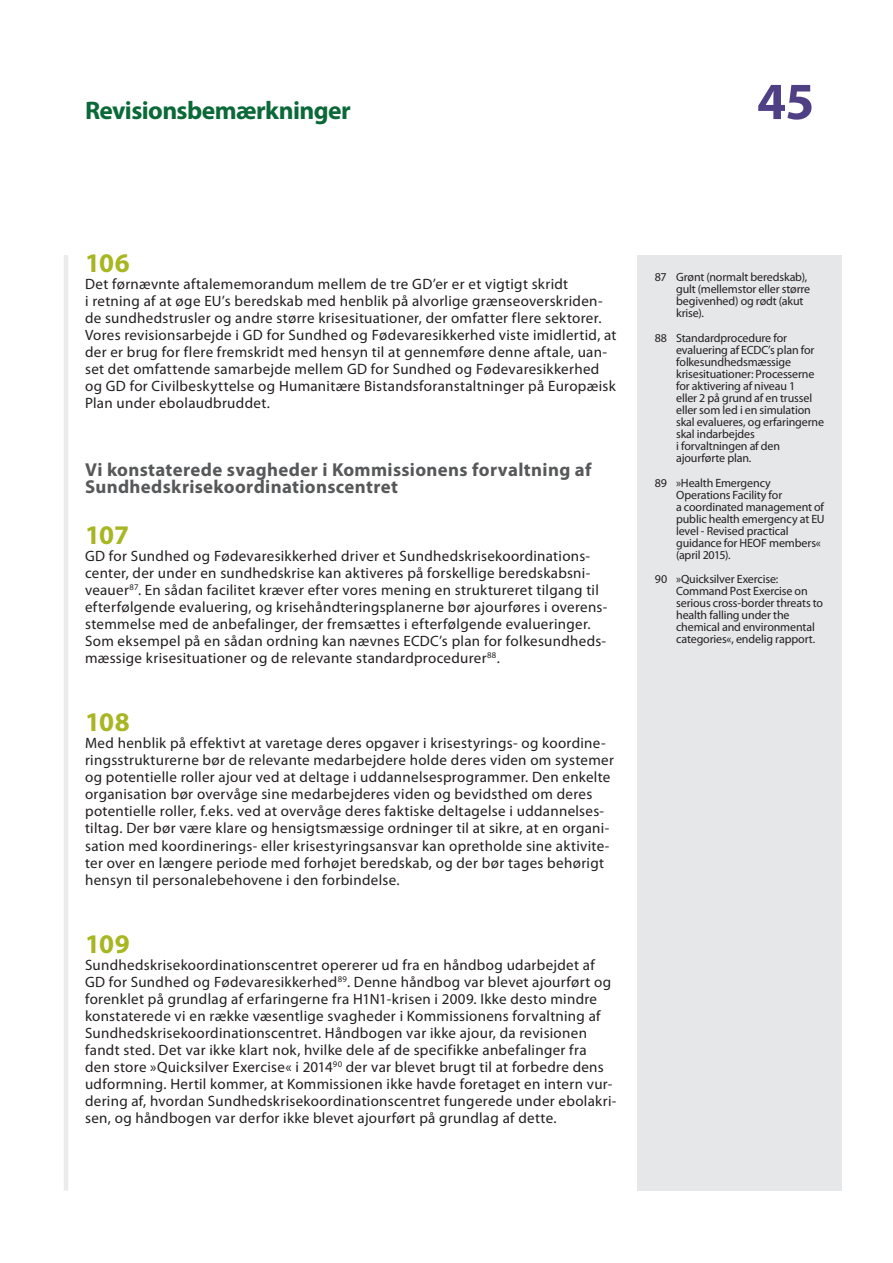
<style>
.page{position:relative;width:893px;height:1263px;background:#fff}
.page>*{position:absolute;margin:0;border:0;box-sizing:border-box;transform-origin:0 0}
.t1{font:700 52.5px "Myriad Pro";color:#4f4085}
.E_05_-_CHAP__1__TEXT{font:700 27px "Myriad Pro";letter-spacing:-.015em;color:#a7b621}
.t2{font:700 25.5px "Myriad Pro";letter-spacing:-.025em;color:#0b6938}
.E_03_-_CHAP__TITRE_A{font:700 18.75px/17px "Myriad Pro";letter-spacing:.02em;color:#57585a}
.E_05_-_CHAP__1__TEXT-2{font:15px/17px "Myriad Pro";letter-spacing:.02em;color:#231f20}
.E_08_-_CHAP__FOOTNOT{font:12px/12px "Myriad Pro";letter-spacing:-.01em;color:#231f20}
</style>
<div class="page">
<hr style="left:64px;top:255px;width:4px;height:936px;background:#ebebeb">
<div style="left:638px;top:255px;width:204px;height:936px;background:#e6e7e9"></div>
<h3 class="t2" style="left:85px;top:96px;width:267px">Revisionsbemærkninger</h3>
<h1 class="t1" style="left:757px;top:72px;width:59px">45</h1>
<p class="E_05_-_CHAP__1__TEXT" style="left:85px;top:248px;width:46px">106</p>
<p class="E_05_-_CHAP__1__TEXT-2" style="left:85px;top:276px;width:533px">Det førnævnte aftalememorandum mellem de tre GD’er er et vigtigt skridt<br>i retning af at øge EU’s beredskab med henblik på alvorlige grænseoverskriden&shy;de sundhedstrusler og andre større krisesituationer, der omfatter flere sektorer.<br>Vores revisionsarbejde i GD for Sundhed og Fødevaresikkerhed viste imidlertid, at der er brug for flere fremskridt med hensyn til at gennemføre denne aftale, uan&shy;set det omfattende samarbejde mellem GD for Sundhed og Fødevaresikkerhed og GD for Civilbeskyttelse og Humanitære Bistandsforanstaltninger på Europæisk Plan under ebolaudbruddet.</p>
<p class="E_03_-_CHAP__TITRE_A" style="left:85px;top:462px;width:508px">Vi konstaterede svagheder i Kommissionens forvaltning af<br>Sundhedskrisekoordinationscentret</p>
<p class="E_05_-_CHAP__1__TEXT" style="left:85px;top:520px;width:46px">107</p>
<p class="E_05_-_CHAP__1__TEXT-2" style="left:85px;top:548px;width:524px">GD for Sundhed og Fødevaresikkerhed driver et Sundhedskrisekoordinations&shy;center, der under en sundhedskrise kan aktiveres på forskellige beredskabsni&shy;veauer<sup>87</sup>. En sådan facilitet kræver efter vores mening en struktureret tilgang til efterfølgende evaluering, og krisehåndteringsplanerne bør ajourføres i overens&shy;stemmelse med de anbefalinger, der fremsættes i efterfølgende evalueringer.<br>Som eksempel på en sådan ordning kan nævnes ECDC’s plan for folkesundheds&shy;mæssige krisesituationer og de relevante standardprocedurer<sup>88</sup>.</p>
<p class="E_05_-_CHAP__1__TEXT" style="left:85px;top:707px;width:46px">108</p>
<p class="E_05_-_CHAP__1__TEXT-2" style="left:85px;top:735px;width:530px">Med henblik på effektivt at varetage deres opgaver i krisestyrings- og koordine&shy;ringsstrukturerne bør de relevante medarbejdere holde deres viden om systemer og potentielle roller ajour ved at deltage i uddannelsesprogrammer. Den enkelte organisation bør overvåge sine medarbejderes viden og bevidsthed om deres potentielle roller, f.eks. ved at overvåge deres faktiske deltagelse i uddannelses&shy;tiltag. Der bør være klare og hensigtsmæssige ordninger til at sikre, at en organi&shy;sation med koordinerings- eller krisestyringsansvar kan opretholde sine aktivite&shy;ter over en længere periode med forhøjet beredskab, og der bør tages behørigt hensyn til personalebehovene i den forbindelse.</p>
<p class="E_05_-_CHAP__1__TEXT" style="left:85px;top:928px;width:46px">109</p>
<p class="E_05_-_CHAP__1__TEXT-2" style="left:85px;top:956px;width:533px">Sundhedskrisekoordinationscentret opererer ud fra en håndbog udarbejdet af GD for Sundhed og Fødevaresikkerhed<sup>89</sup>. Denne håndbog var blevet ajourført og forenklet på grundlag af erfaringerne fra H1N1-krisen i 2009. Ikke desto mindre konstaterede vi en række væsentlige svagheder i Kommissionens forvaltning af Sundhedskrisekoordinationscentret. Håndbogen var ikke ajour, da revisionen fandt sted. Det var ikke klart nok, hvilke dele af de specifikke anbefalinger fra<br>den store »Quicksilver Exercise« i 2014<sup>90</sup> der var blevet brugt til at forbedre dens udformning. Hertil kommer, at Kommissionen ikke havde foretaget en intern vur&shy;dering af, hvordan Sundhedskrisekoordinationscentret fungerede under ebolakri&shy;sen, og håndbogen var derfor ikke blevet ajourført på grundlag af dette.</p>
<p class="E_08_-_CHAP__FOOTNOT" style="left:676px;top:271px;width:136px;text-indent:-21px">87 Grønt (normalt beredskab), gult (mellemstor eller større begivenhed) og rødt (akut krise).</p>
<p class="E_08_-_CHAP__FOOTNOT" style="left:676px;top:332px;width:149px;text-indent:-21px">88 Standardprocedure for evaluering af ECDC’s plan for folkesundhedsmæssige krisesituationer: Processerne for aktivering af niveau 1<br>eller 2 på grund af en trussel eller som led i en simulation skal evalueres, og erfaringerne skal indarbejdes<br>i forvaltningen af den ajourførte plan.</p>
<p class="E_08_-_CHAP__FOOTNOT" style="left:676px;top:477px;width:150px;text-indent:-21px">89 »Health Emergency<br>Operations Facility for<br>a coordinated management of public health emergency at EU level - Revised practical guidance for HEOF members« (april 2015).</p>
<p class="E_08_-_CHAP__FOOTNOT" style="left:676px;top:574px;width:149px;text-indent:-21px">90 »Quicksilver Exercise:<br>Command Post Exercise on serious cross-border threats to health falling under the chemical and environmental categories«, endelig rapport.</p>
</div>
